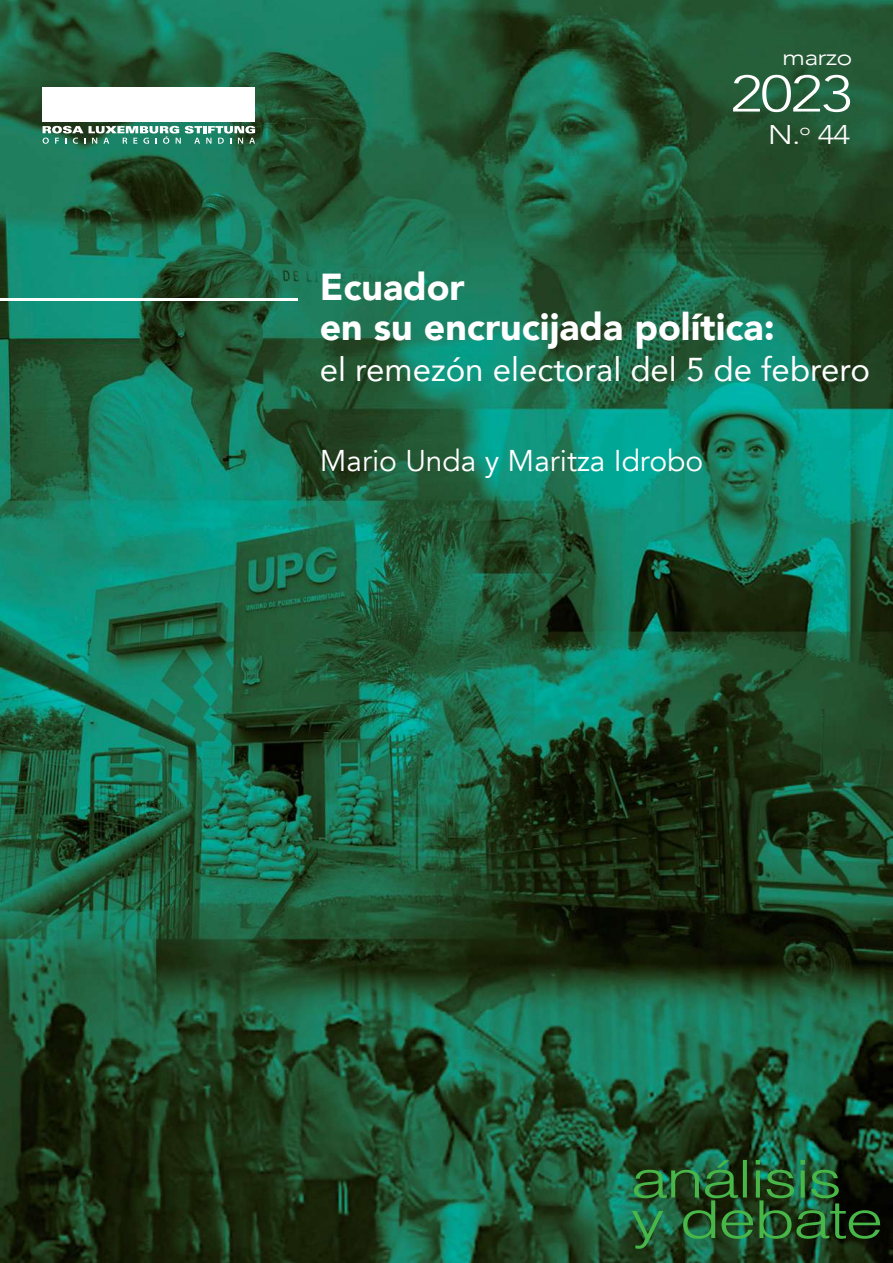
<style>
.page{position:relative;width:893px;height:1263px;background:#fff}
.page>*{position:absolute;margin:0;border:0;box-sizing:border-box;transform-origin:0 0}
.t1{font:300 51px "Avenir";color:#fff;scale:1.2 1}
.t2{font:900 37.5px/40.5px "Avenir";color:#fff}
.t3{font:33px "Avenir";color:#fff}
.t4{font:30px "Avenir";color:#fff}
.t5{font:300 27px "Avenir";color:#fff;scale:1.2 1}
.t6{font:300 22.5px "Avenir";letter-spacing:-.03em;color:#fff;scale:1.2 1}
</style>
<div class="page">
<img style="left:0;top:0;width:892px;height:1262px">
<hr style="left:0;top:298px;width:298px;height:2px;background:#fff">
<div style="left:43px;top:88px;width:212px;height:34px;background:#fff"></div>
<svg style="left:43px;top:126px;width:212px;height:18px"></svg>
<svg style="left:632px;top:1160px;width:248px;height:89px;background:#215329"></svg>
<p class="t6" style="left:782px;top:44px;width:60px">marzo</p>
<h1 class="t1" style="left:731px;top:64px;width:103px">2023</h1>
<p class="t5" style="left:768px;top:119px;width:70px">N.<sup>o</sup> 44</p>
<p class="t2" style="left:320px;top:266px;width:456px">Ecuador<br>en su encrucijada política:</p>
<p class="t3" style="left:320px;top:343px;width:552px">el remezón electoral del 5 de febrero</p>
<p class="t4" style="left:320px;top:443px;width:385px">Mario Unda y Maritza Idrobo</p>
</div>
